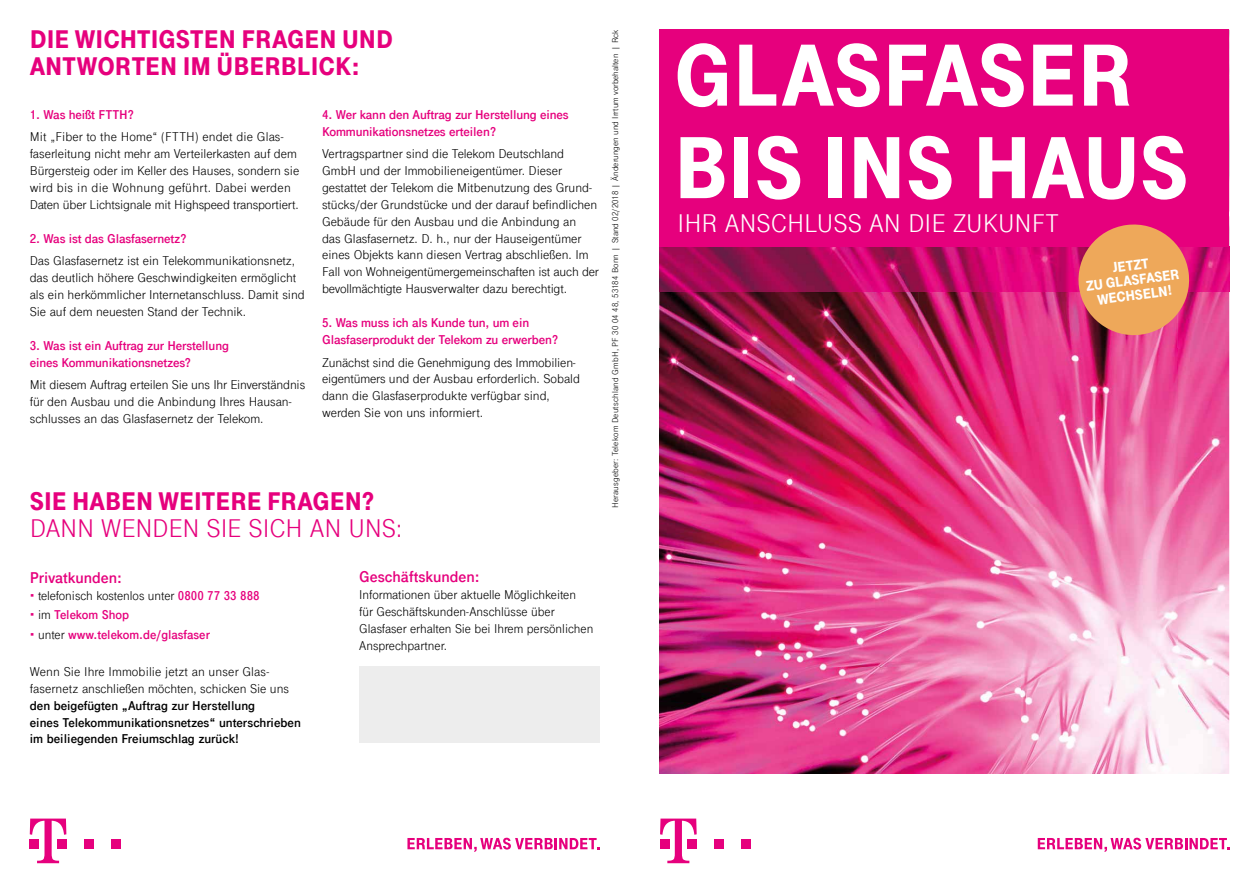
<style>
.page{position:relative;width:1259px;height:893px;background:#fff}
.page>*{position:absolute;margin:0;border:0;box-sizing:border-box;transform-origin:0 0}
.t1{font:900 91.5px/92.6px "Tele Grotesk Next";color:#fff}
.t2{font:900 27px/27px "Tele Grotesk Next";color:#e6007d}
.t3{font:27px "Tele Grotesk Next";color:#fff}
.t4{font:27px "Tele Grotesk Next";letter-spacing:-.01em;color:#e6007d}
.t5{font:700 16.5px "Tele Grotesk Next";color:#e6007d}
.t6{font:900 15px/15px "Tele Grotesk Next";color:#fff;text-align:center}
.t7{font:13.5px/16.8px "Tele Grotesk Next";color:#000}
.t8{font:700 13.5px/16.8px "Tele Grotesk Next";letter-spacing:-.01em;color:#e6007d}
.t9{font:700 13.5px/16.8px "Tele Grotesk Next";color:#000}
.t10{font:9px "Tele Grotesk Next";letter-spacing:.01em;color:#000}
.s1{color:#e6007d}
.s2{font-weight:700;color:#e6007d}
.s3{font-weight:400}
.s4{font-weight:400;color:#000}
</style>
<div class="page">
<img style="left:659px;top:291px;width:570px;height:483px">
<div style="left:359px;top:666px;width:240px;height:77px;background:#ededed"></div>
<div style="left:84px;top:839px;width:9px;height:9px;background:#e6007d"></div>
<div style="left:112px;top:839px;width:9px;height:9px;background:#e6007d"></div>
<svg style="left:30px;top:819px;width:36px;height:44px"></svg>
<svg style="left:407px;top:838px;width:193px;height:14px"></svg>
<div style="left:715px;top:839px;width:9px;height:9px;background:#e6007d"></div>
<div style="left:742px;top:839px;width:9px;height:9px;background:#e6007d"></div>
<svg style="left:660px;top:819px;width:36px;height:44px"></svg>
<svg style="left:1037px;top:838px;width:193px;height:14px"></svg>
<img style="left:659px;top:247px;width:570px;height:44px">
<div style="left:659px;top:30px;width:570px;height:217px;background:#e6007d"></div>
<svg style="left:1075px;top:224px;width:117px;height:115px;background:#e67e62"></svg>
<h2 class="t2" style="left:30px;top:26px;width:365px">DIE WICHTIGSTEN FRAGEN UND<br>ANTWORTEN IM ÜBERBLICK:</h2>
<p class="t8" style="left:30px;top:106px;width:106px">1. Was heißt FTTH?</p>
<p class="t7" style="left:30px;top:129px;width:271px">Mit „Fiber to the Home“ (FTTH) endet die Glas&shy;faserleitung nicht mehr am Verteilerkasten auf dem Bürgersteig oder im Keller des Hauses, sondern sie wird bis in die Wohnung geführt. Dabei werden Daten über Lichtsignale mit Highspeed transportiert.</p>
<p class="t8" style="left:30px;top:230px;width:158px">2. Was ist das Glasfasernetz?</p>
<p class="t7" style="left:30px;top:253px;width:277px">Das Glasfasernetz ist ein Telekommunikationsnetz, das deutlich höhere Geschwindigkeiten ermöglicht als ein herkömmlicher Internetanschluss. Damit sind Sie auf dem neuesten Stand der Technik.</p>
<p class="t8" style="left:30px;top:337px;width:201px">3. Was ist ein Auftrag zur Herstellung eines Kommunikationsnetzes?</p>
<p class="t7" style="left:30px;top:377px;width:277px">Mit diesem Auftrag erteilen Sie uns Ihr Einverständnis für den Ausbau und die Anbindung Ihres Hausan&shy;schlusses an das Glas fasernetz der Telekom.</p>
<p class="t8" style="left:322px;top:106px;width:248px">4. Wer kann den Auftrag zur Herstellung eines<br>Kommunikationsnetzes erteilen?</p>
<p class="t7" style="left:322px;top:146px;width:278px">Vertragspartner sind die Telekom Deutschland GmbH und der Immo bilieneigentümer. Dieser gestattet der Telekom die Mitbenutzung des Grund&shy;stücks/der Grundstücke und der darauf befindlichen Gebäude für den Ausbau und die Anbindung an<br>das Glasfasernetz. D. h., nur der Hauseigentümer eines Objekts kann diesen Vertrag abschließen. Im Fall von Wohneigentümergemeinschaften ist auch der bevollmächtigte Hausverwalter dazu berechtigt.</p>
<p class="t8" style="left:322px;top:314px;width:238px">5. Was muss ich als Kunde tun, um ein<br>Glasfaserprodukt der Telekom zu erwerben?</p>
<p class="t7" style="left:322px;top:354px;width:259px">Zunächst sind die Genehmigung des Immobilien&shy;eigentümers und der Ausbau erforderlich. Sobald dann die Glasfaserprodukte verfügbar sind, werden Sie von uns informiert.</p>
<h2 class="t2" style="left:30px;top:487px;width:346px">SIE HABEN WEITERE FRAGEN?</h2>
<h2 class="t4" style="left:30px;top:513px;width:374px">DANN WENDEN SIE SICH AN UNS:</h2>
<p class="t5" style="left:30px;top:568px;width:94px">Privatkunden:</p>
<p class="t7" style="left:30px;top:587px;width:231px"><span class="s1">•</span> telefonisch kostenlos unter <span class="s2">0800 77 33 888</span></p>
<p class="t8" style="left:30px;top:607px;width:101px"><span class="s3">•</span> <span class="s4">im</span> Telekom Shop</p>
<p class="t8" style="left:30px;top:626px;width:182px"><span class="s3">•</span> <span class="s4">unter</span> www.telekom.de/glasfaser</p>
<p class="t7" style="left:30px;top:663px;width:261px">Wenn Sie Ihre Immobilie jetzt an unser Glas&shy;fasernetz anschließen möchten, schicken Sie uns</p>
<p class="t9" style="left:30px;top:697px;width:273px">den beigefügten „Auftrag zur Herstellung<br>eines Telekommunikationsnetzes“ unterschrieben im beiliegenden Freiumschlag zurück!</p>
<p class="t5" style="left:359px;top:567px;width:122px">Geschäftskunden:</p>
<p class="t7" style="left:359px;top:586px;width:236px">Informationen über aktuelle Möglichkeiten<br>für Geschäftskunden-Anschlüsse über Glasfaser erhalten Sie bei Ihrem persönlichen Ansprechpartner.</p>
<p class="t10" style="left:610px;top:508px;width:480px;rotate:-90deg">Herausgeber: Telekom Deutschland GmbH, PF 30 04 48, 53184 Bonn | Stand 02/2018 | Änderungen und Irrtum vorbehalten | Rck</p>
<h1 class="t1" style="left:674px;top:30px;width:516px">GLASFASER<br>BIS INS HAUS</h1>
<h2 class="t3" style="left:677px;top:208px;width:383px">IHR ANSCHLUSS AN DIE ZUKUNFT</h2>
<p class="t6" style="left:1083px;top:264px;width:96px;rotate:-8deg">JETZT<br>ZU GLASFASER<br>WECHSELN!</p>
</div>
